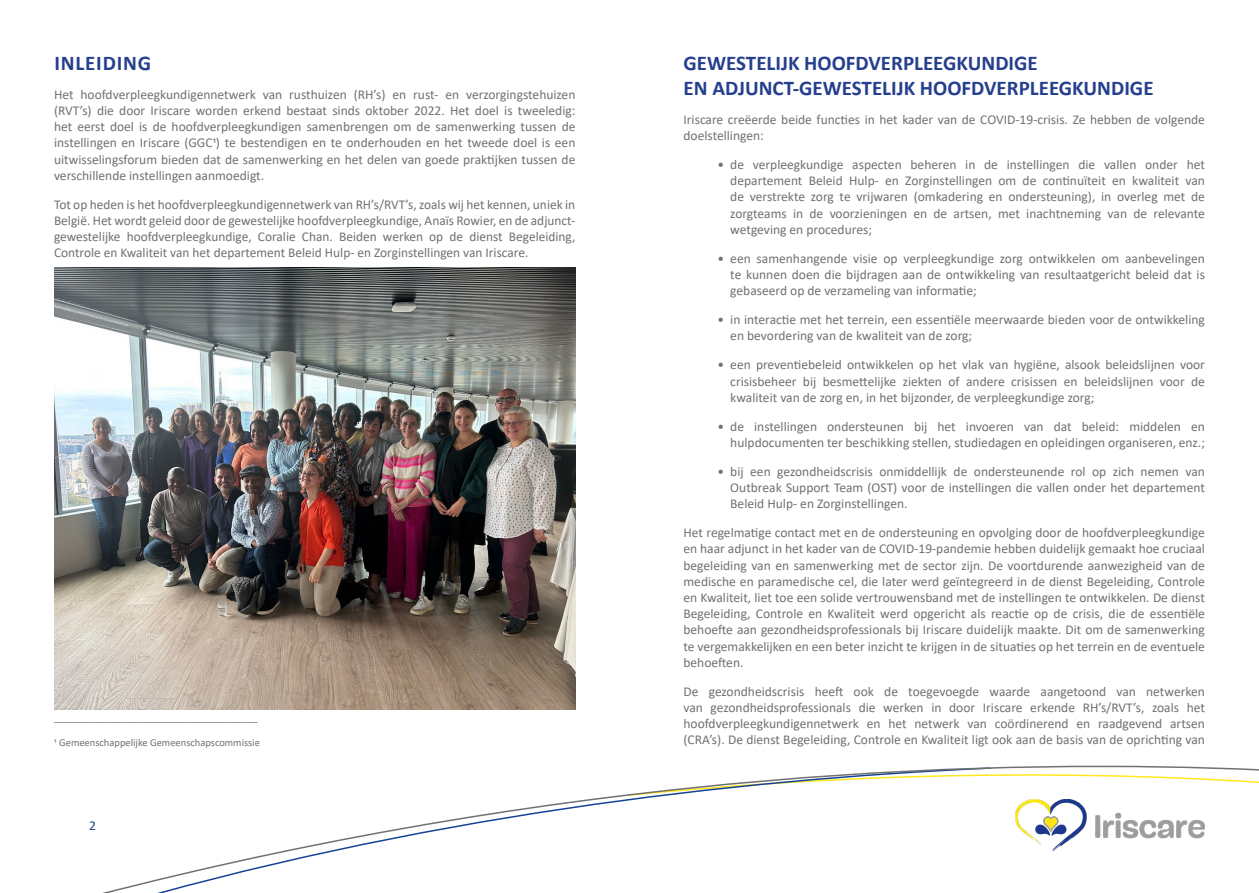
<style>
.page{position:relative;width:1259px;height:893px;background:#fff}
.page>*{position:absolute;margin:0;border:0;box-sizing:border-box;transform-origin:0 0}
.Titre{font:700 21px/25.2px "Calibri";color:#253f8e}
.Titre-2{font:700 21px "Calibri";letter-spacing:.04em;color:#253f8e}
.Corps{font:13.5px/16.2px "Calibri";color:#707172;text-align:justify}
.t1{font:13.5px "Calibri";color:#144396}
.Corps-2{font:10.5px "Calibri";color:#707172}
</style>
<div class="page">
<svg style="left:102px;top:765px;width:1157px;height:128px"></svg>
<img style="left:1015px;top:799px;width:190px;height:52px">
<div style="left:82px;top:816px;width:21px;height:21px;background:#fff;border-radius:50%"></div>
<img style="left:54px;top:267px;width:521px;height:443px">
<p class="Titre-2" style="left:54px;top:48px;width:98px">INLEIDING</p>
<p class="Corps" style="left:54px;top:86px;width:523px">Het hoofdverpleegkundigennetwerk van rusthuizen (RH’s) en rust- en verzorgingstehuizen (RVT’s) die door Iriscare worden erkend bestaat sinds oktober 2022. Het doel is tweeledig: het eerst doel is de hoofdverpleegkundigen samenbrengen om de samenwerking tussen de instellingen en Iriscare (GGC1) te bestendigen en te onderhouden en het tweede doel is een uitwisselingsforum bieden dat de samenwerking en het delen van goede praktijken tussen de verschillende instellingen aanmoedigt.</p>
<p class="Corps" style="left:54px;top:196px;width:523px">Tot op heden is het hoofdverpleegkundigennetwerk van RH’s/RVT’s, zoals wij het kennen, uniek in België. Het wordt geleid door de gewestelijke hoofdverpleegkundige, Anaïs Rowier, en de adjunct&shy;gewestelijke hoofdverpleegkundige, Coralie Chan. Beiden werken op de dienst Begeleiding, Controle en Kwaliteit van het departement Beleid Hulp- en Zorginstellingen van Iriscare.</p>
<p class="Corps-2" style="left:54px;top:710px;width:205px">_______________________________________</p>
<p class="Corps-2" style="left:54px;top:735px;width:207px">1 Gemeenschappelijke Gemeenschapscommissie</p>
<p class="t1" style="left:89px;top:816px;width:8px">2</p>
<p class="Titre" style="left:683px;top:50px;width:471px">GEWESTELIJK HOOFDVERPLEEGKUNDIGE<br>EN ADJUNCT-GEWESTELIJK HOOFDVERPLEEGKUNDIGE</p>
<p class="Corps" style="left:683px;top:111px;width:523px">Iriscare creëerde beide functies in het kader van de COVID-19-crisis. Ze hebben de volgende doelstellingen:</p>
<p class="Corps" style="left:730px;top:156px;width:476px;text-indent:-13px">• de verpleegkundige aspecten beheren in de instellingen die vallen onder het departement Beleid Hulp- en Zorginstellingen om de continuïteit en kwaliteit van de verstrekte zorg te vrijwaren (omkadering en ondersteuning), in overleg met de zorgteams in de voorzieningen en de artsen, met inachtneming van de relevante wetgeving en procedures;</p>
<p class="Corps" style="left:730px;top:250px;width:476px;text-indent:-13px">• een samenhangende visie op verpleegkundige zorg ontwikkelen om aanbevelingen te kunnen doen die bijdragen aan de ontwikkeling van resultaatgericht beleid dat is gebaseerd op de verzameling van informatie;</p>
<p class="Corps" style="left:730px;top:311px;width:476px;text-indent:-13px">• in interactie met het terrein, een essentiële meerwaarde bieden voor de ontwikkeling en bevordering van de kwaliteit van de zorg;</p>
<p class="Corps" style="left:730px;top:356px;width:476px;text-indent:-13px">• een preventiebeleid ontwikkelen op het vlak van hygiëne, alsook beleidslijnen voor crisisbeheer bij besmettelijke ziekten of andere crisissen en beleidslijnen voor de kwaliteit van de zorg en, in het bijzonder, de verpleegkundige zorg;</p>
<p class="Corps" style="left:717px;top:418px;width:489px;text-align:right">• de instellingen ondersteunen bij het invoeren van dat beleid: middelen en hulpdocumenten ter beschikking stellen, studiedagen en opleidingen organiseren, enz.;</p>
<p class="Corps" style="left:730px;top:463px;width:476px;text-indent:-13px">• bij een gezondheidscrisis onmiddellijk de ondersteunende rol op zich nemen van Outbreak Support Team (OST) voor de instellingen die vallen onder het departement Beleid Hulp- en Zorginstellingen.</p>
<p class="Corps" style="left:683px;top:524px;width:523px">Het regelmatige contact met en de ondersteuning en opvolging door de hoofdverpleegkundige en haar adjunct in het kader van de COVID-19-pandemie hebben duidelijk gemaakt hoe cruciaal begeleiding van en samenwerking met de sector zijn. De voortdurende aanwezigheid van de medische en paramedische cel, die later werd geïntegreerd in de dienst Begeleiding, Controle en Kwaliteit, liet toe een solide vertrouwensband met de instellingen te ontwikkelen. De dienst Begeleiding, Controle en Kwaliteit werd opgericht als reactie op de crisis, die de essentiële behoefte aan gezondheidsprofessionals bij Iriscare duidelijk maakte. Dit om de samenwerking te vergemakkelijken en een beter inzicht te krijgen in de situaties op het terrein en de eventuele behoeften.</p>
<p class="Corps" style="left:683px;top:683px;width:523px">De gezondheidscrisis heeft ook de toegevoegde waarde aangetoond van netwerken van gezondheidsprofessionals die werken in door Iriscare erkende RH’s/RVT’s, zoals het hoofdverpleegkundigennetwerk en het netwerk van coördinerend en raadgevend artsen (CRA’s). De dienst Begeleiding, Controle en Kwaliteit ligt ook aan de basis van de oprichting van</p>
</div>
